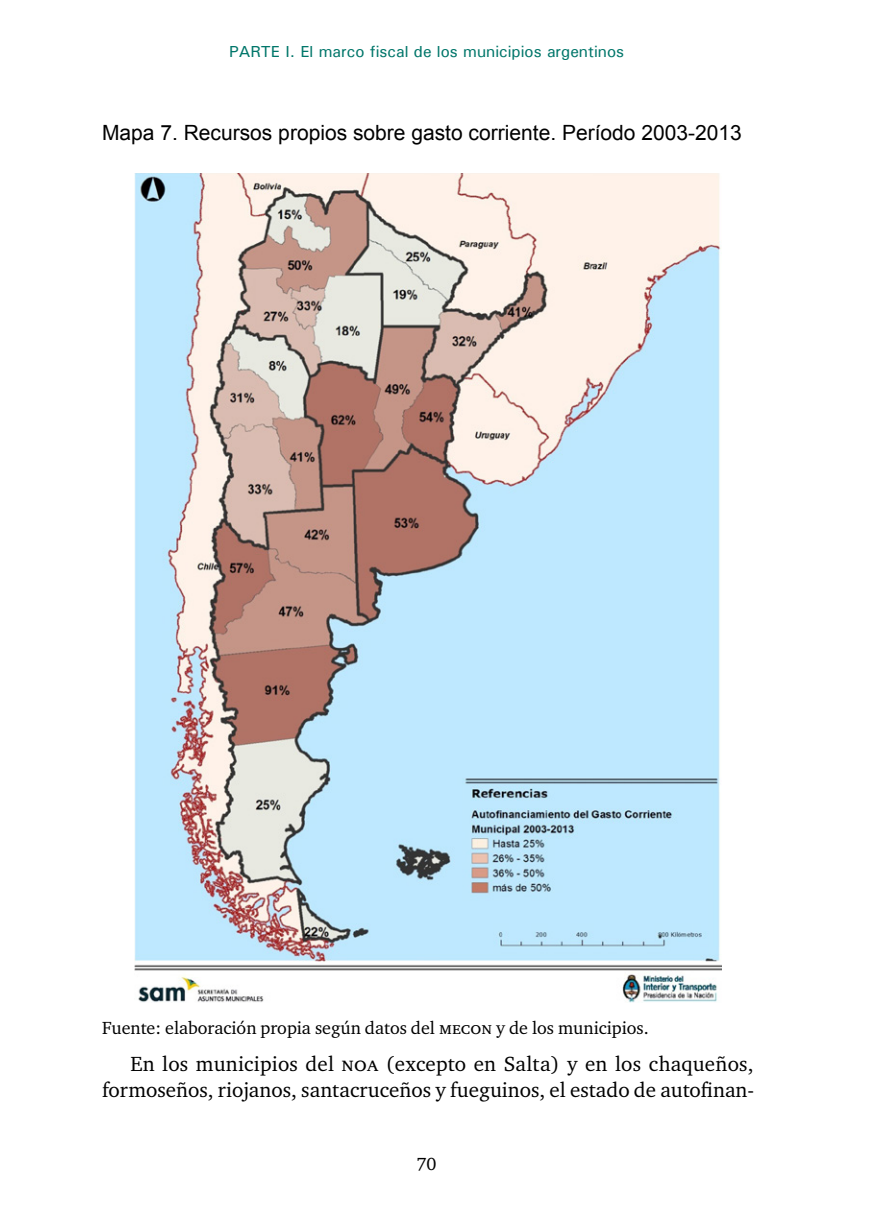
<style>
.page{position:relative;width:879px;height:1219px;background:#fff}
.page>*{position:absolute;margin:0;border:0;box-sizing:border-box;transform-origin:0 0}
.t1{font:21px/26px "Charter ITC";color:#000;text-align:right}
.t2{font:21px "Arial";color:#000}
.t3{font:18px "Charter ITC";color:#000}
.t4{font:500 16px "Univers";color:#00766a}
.s1{font-family:"Charter ITC Regu SC"}
</style>
<div class="page">
<img style="left:135px;top:173px;width:586px;height:829px">
<p class="t4" style="left:229px;top:42px;width:396px">PARTE I. El marco fiscal de los municipios argentinos</p>
<p class="t2" style="left:102px;top:119px;width:641px">Mapa 7. Recursos propios sobre gasto corriente. Período 2003-2013</p>
<p class="t3" style="left:102px;top:1016px;width:548px">Fuente: elaboración propia según datos del <span class="s1">mecon</span> y de los municipios.</p>
<p class="t1" style="left:102px;top:1050px;width:654px">En los municipios del <span class="s1">noa</span> (excepto en Salta) y en los chaqueños, formoseños, riojanos, santacruceños y fueguinos, el estado de autofinan-</p>
<p class="t3" style="left:416px;top:1152px;width:22px">70</p>
</div>
